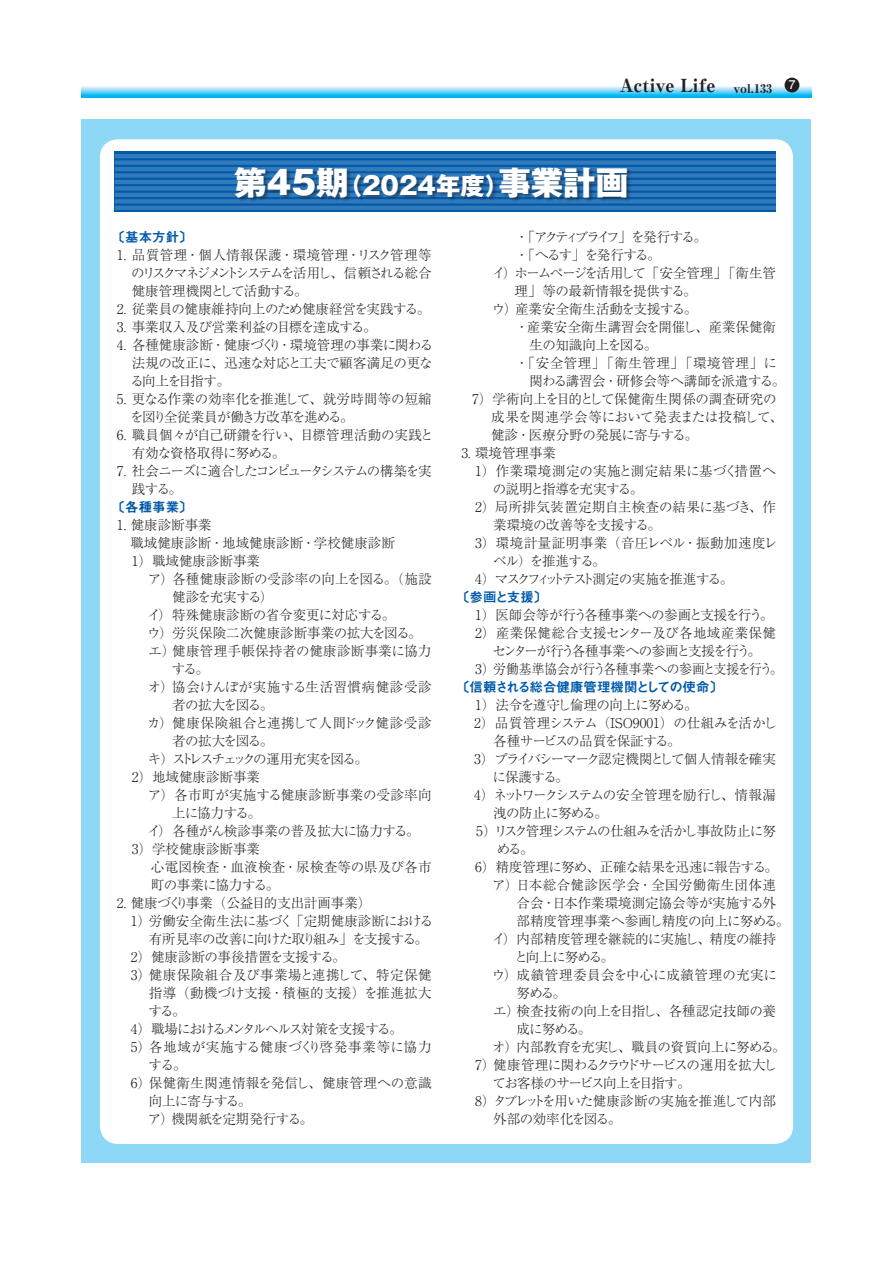
<style>
.page{position:relative;width:893px;height:1263px;background:#fff}
.page>*{position:absolute;margin:0;border:0;box-sizing:border-box;transform-origin:0 0}
.t1{font:800 32.55px "Gothic MB101 Pr 6";color:#fff}
.t2{font:800 18px "Ryumin Pro";color:#231f20}
.t3{font:300 13.5px/18px "Ryumin Pr 6";letter-spacing:-.015em;color:#231f20;text-align:justify}
.t4{font:300 13.5px "Ryumin Pr 6";letter-spacing:.04em;color:#231f20}
.t5{font:300 13.5px "Ryumin Pr 6";letter-spacing:.025em;color:#231f20}
.t6{font:300 13.5px "Ryumin Pr 6";letter-spacing:.03em;color:#231f20}
.t7{font:300 13.5px "Ryumin Pr 6";letter-spacing:-.105em;color:#231f20}
.t8{font:300 13.5px "Ryumin Pr 6";letter-spacing:-.065em;color:#231f20}
.t9{font:300 13.5px "Ryumin Pr 6";letter-spacing:-.07em;color:#231f20}
.t10{font:300 13.5px "Ryumin Pr 6";letter-spacing:.005em;color:#231f20}
.t11{font:300 13.5px "Ryumin Pr 6";letter-spacing:.05em;color:#231f20}
.t12{font:300 13.5px "Ryumin Pr 6";letter-spacing:-.035em;color:#231f20}
.t13{font:300 13.5px "Ryumin Pr 6";letter-spacing:.02em;color:#231f20}
.t14{font:300 13.5px "Ryumin Pr 6";letter-spacing:-.06em;color:#231f20}
.t15{font:13.5px "Midashi Go Pr 6 MB31";color:#015aaa}
.t16{font:300 13.5px/18px "Ryumin Pr 6";letter-spacing:-.125em;color:#231f20}
.t17{font:300 13.5px "Ryumin Pr 6";letter-spacing:-.045em;color:#231f20}
.t18{font:300 13.5px "Ryumin Pr 6";letter-spacing:-.11em;color:#231f20}
.t19{font:300 13.5px "Ryumin Pr 6";letter-spacing:-.08em;color:#231f20}
.t20{font:300 13.5px "Ryumin Pr 6";letter-spacing:.015em;color:#231f20}
.t21{font:300 13.5px "Ryumin Pr 6";letter-spacing:.035em;color:#231f20}
.t22{font:300 13.5px "Ryumin Pr 6";letter-spacing:-.13em;color:#231f20}
.t23{font:300 13.5px "Ryumin Pr 6";letter-spacing:-.115em;color:#231f20}
.t24{font:300 13.5px "Ryumin Pr 6";letter-spacing:-.095em;color:#231f20}
.t25{font:300 13.5px "Ryumin Pr 6";letter-spacing:-.135em;color:#231f20}
.t26{font:300 13.5px "Ryumin Pr 6";letter-spacing:-.205em;color:#231f20}
.t27{font:300 13.5px "Ryumin Pr 6";letter-spacing:-.09em;color:#231f20}
.t28{font:300 13.5px "Ryumin Pr 6";letter-spacing:-.04em;color:#231f20}
.t29{font:300 13.5px "Ryumin Pr 6";letter-spacing:-.055em;color:#231f20}
.t30{font:800 12px "Ryumin Pro";color:#231f20}
.t31{font:700 12px "Futo Go B101 Pr 5";color:#fff}
.s1{font-size:24.3px}
</style>
<div class="page">
<div style="left:82px;top:119px;width:729px;height:1044px;background:#8dd7f7"></div>
<div style="left:100px;top:139px;width:693px;height:1005px;background:#fff;border-radius:18px"></div>
<svg style="left:82px;top:85px;width:729px;height:13px"></svg>
<div style="left:784px;top:78px;width:15px;height:14px;background:#231f20;border-radius:50%"></div>
<div style="left:115px;top:152px;width:661px;height:60px;background:linear-gradient(to right,#045cab,#045cab)"></div>
<hr style="left:115px;top:154px;width:661px;height:4px;background:#327aba">
<div style="left:115px;top:160px;width:661px;height:5px;background:#327aba"></div>
<hr style="left:115px;top:167px;width:661px;height:4px;background:#327aba">
<div style="left:115px;top:173px;width:661px;height:5px;background:#327aba"></div>
<hr style="left:115px;top:180px;width:661px;height:4px;background:#327aba">
<div style="left:115px;top:186px;width:661px;height:5px;background:#327aba"></div>
<hr style="left:115px;top:193px;width:661px;height:4px;background:#327aba">
<hr style="left:115px;top:199px;width:661px;height:4px;background:#327aba">
<hr style="left:115px;top:206px;width:661px;height:4px;background:#327aba">
<div style="left:235px;top:167px;width:397px;height:36px;background:#231f20;opacity:.5"></div>
<h2 class="t2" style="left:619px;top:72px;width:98px">Active Life</h2>
<p class="t31" style="left:789px;top:75px;width:8px">7</p>
<p class="t30" style="left:733px;top:79px;width:40px">vol.133</p>
<h1 class="t1" style="left:234px;top:155px;width:396px">第45期<span class="s1">（2024年度）</span>事業計画</h1>
<p class="t15" style="left:112px;top:226px;width:83px">〔基本方針〕</p>
<p class="t3" style="left:131px;top:245px;width:302px;text-indent:-14px">1. 品質管理・個人情報保護・環境管理・リスク管理等のリスクマネジメントシステムを活用し、信頼される総合健康管理機関として活動する。</p>
<p class="t3" style="left:117px;top:299px;width:315px">2. 従業員の健康維持向上のため健康経営を実践する。</p>
<p class="t3" style="left:117px;top:317px;width:261px">3. 事業収入及び営業利益の目標を達成する。</p>
<p class="t3" style="left:130px;top:335px;width:304px;text-indent:-13px">4. 各種健康診断・健康づくり・環境管理の事業に関わる法規の改正に、迅速な対応と工夫で顧客満足の更なる向上を目指す。</p>
<p class="t3" style="left:130px;top:389px;width:303px;text-indent:-13px">5. 更なる作業の効率化を推進して、就労時間等の短縮を図り全従業員が働き方改革を進める。</p>
<p class="t3" style="left:132px;top:425px;width:303px;text-indent:-15px">6. 職員個々が自己研鑽を行い、目標管理活動の実践と有効な資格取得に努める。</p>
<p class="t16" style="left:132px;top:461px;width:301px;text-indent:-15px">7. 社会ニーズに適合したコンピュータシステムの構築を実践する。</p>
<p class="t15" style="left:112px;top:496px;width:83px">〔各種事業〕</p>
<p class="t3" style="left:117px;top:515px;width:96px">1. 健康診断事業</p>
<p class="t3" style="left:117px;top:533px;width:279px">　職域健康診断・地域健康診断・学校健康診断</p>
<p class="t3" style="left:132px;top:551px;width:130px">1）職域健康診断事業</p>
<p class="t13" style="left:148px;top:568px;width:285px">ア）各種健康診断の受診率の向上を図る。（施設</p>
<p class="t8" style="left:172px;top:586px;width:103px">健診を充実する）</p>
<p class="t3" style="left:147px;top:605px;width:249px">イ）特殊健康診断の省令変更に対応する。</p>
<p class="t3" style="left:147px;top:623px;width:276px">ウ）労災保険二次健康診断事業の拡大を図る。</p>
<p class="t5" style="left:149px;top:640px;width:285px">エ）健康管理手帳保持者の健康診断事業に協力</p>
<p class="t3" style="left:172px;top:659px;width:39px">する。</p>
<p class="t4" style="left:148px;top:676px;width:285px">オ）協会けんぽが実施する生活習慣病健診受診</p>
<p class="t9" style="left:172px;top:694px;width:103px">者の拡大を図る。</p>
<p class="t11" style="left:147px;top:712px;width:286px">カ）健康保険組合と連携して人間ドック健診受診</p>
<p class="t9" style="left:172px;top:730px;width:103px">者の拡大を図る。</p>
<p class="t25" style="left:148px;top:748px;width:222px">キ）ストレスチェックの運用充実を図る。</p>
<p class="t3" style="left:132px;top:767px;width:130px">2）地域健康診断事業</p>
<p class="t5" style="left:148px;top:784px;width:285px">ア）各市町が実施する健康診断事業の受診率向</p>
<p class="t3" style="left:172px;top:803px;width:90px">上に協力する。</p>
<p class="t3" style="left:147px;top:821px;width:274px">イ）各種がん検診事業の普及拡大に協力する。</p>
<p class="t3" style="left:132px;top:839px;width:130px">3）学校健康診断事業</p>
<p class="t13" style="left:151px;top:856px;width:282px">心電図検査・血液検査・尿検査等の県及び各市</p>
<p class="t28" style="left:151px;top:874px;width:130px">町の事業に協力する。</p>
<p class="t3" style="left:117px;top:893px;width:256px">2. 健康づくり事業（公益目的支出計画事業）</p>
<p class="t10" style="left:131px;top:910px;width:304px">1）労働安全衛生法に基づく「定期健康診断における</p>
<p class="t17" style="left:149px;top:928px;width:281px">有所見率の改善に向けた取り組み」を支援する。</p>
<p class="t3" style="left:131px;top:947px;width:217px">2）健康診断の事後措置を支援する。</p>
<p class="t4" style="left:131px;top:964px;width:302px">3）健康保険組合及び事業場と連携して、特定保健</p>
<p class="t5" style="left:149px;top:982px;width:284px">指導（動機づけ支援・積極的支援）を推進拡大</p>
<p class="t3" style="left:148px;top:1001px;width:39px">する。</p>
<p class="t23" style="left:131px;top:1018px;width:273px">4）職場におけるメンタルヘルス対策を支援する。</p>
<p class="t11" style="left:131px;top:1036px;width:303px">5）各地域が実施する健康づくり啓発事業等に協力</p>
<p class="t3" style="left:148px;top:1055px;width:40px">する。</p>
<p class="t6" style="left:131px;top:1072px;width:302px">6）保健衛生関連情報を発信し、健康管理への意識</p>
<p class="t17" style="left:149px;top:1090px;width:104px">向上に寄与する。</p>
<p class="t3" style="left:148px;top:1109px;width:167px">ア）機関紙を定期発行する。</p>
<p class="t26" style="left:515px;top:226px;width:193px">・「アクティブライフ」を発行する。</p>
<p class="t7" style="left:515px;top:244px;width:147px">・「へるす」を発行する。</p>
<p class="t7" style="left:492px;top:262px;width:286px">イ）ホームページを活用して「安全管理」「衛生管</p>
<p class="t3" style="left:514px;top:281px;width:184px">理」等の最新情報を提供する。</p>
<p class="t3" style="left:492px;top:299px;width:207px">ウ）産業安全衛生活動を支援する。</p>
<p class="t3" style="left:515px;top:317px;width:262px">・産業安全衛生講習会を開催し、産業保健衛</p>
<p class="t12" style="left:529px;top:334px;width:130px">生の知識向上を図る。</p>
<p class="t4" style="left:515px;top:352px;width:263px">・「安全管理」「衛生管理」「環境管理」に</p>
<p class="t3" style="left:529px;top:371px;width:257px">関わる講習会・研修会等へ講師を派遣する。</p>
<p class="t20" style="left:472px;top:388px;width:306px">7）学術向上を目的として保健衛生関係の調査研究の</p>
<p class="t3" style="left:491px;top:407px;width:293px">成果を関連学会等において発表または投稿して、</p>
<p class="t3" style="left:491px;top:425px;width:208px">健診・医療分野の発展に寄与する。</p>
<p class="t3" style="left:461px;top:443px;width:96px">3. 環境管理事業</p>
<p class="t4" style="left:475px;top:460px;width:302px">1）作業環境測定の実施と測定結果に基づく措置へ</p>
<p class="t9" style="left:493px;top:478px;width:152px">の説明と指導を充実する。</p>
<p class="t5" style="left:475px;top:496px;width:302px">2）局所排気装置定期自主検査の結果に基づき、作</p>
<p class="t3" style="left:493px;top:515px;width:169px">業環境の改善等を支援する。</p>
<p class="t21" style="left:475px;top:532px;width:304px">3）環境計量証明事業（音圧レベル・振動加速度レ</p>
<p class="t3" style="left:493px;top:551px;width:114px">ベル）を推進する。</p>
<p class="t22" style="left:475px;top:568px;width:259px">4）マスクフィットテスト測定の実施を推進する。</p>
<p class="t15" style="left:456px;top:586px;width:93px">〔参画と支援〕</p>
<p class="t3" style="left:475px;top:605px;width:300px">1）医師会等が行う各種事業への参画と支援を行う。</p>
<p class="t6" style="left:475px;top:622px;width:302px">2）産業保健総合支援センター及び各地域産業保健</p>
<p class="t24" style="left:492px;top:640px;width:270px">センターが行う各種事業への参画と支援を行う。</p>
<p class="t3" style="left:475px;top:659px;width:309px">3）労働基準協会が行う各種事業への参画と支援を行う。</p>
<p class="t15" style="left:456px;top:676px;width:269px">〔信頼される総合健康管理機関としての使命〕</p>
<p class="t14" style="left:475px;top:694px;width:224px">1）法令を遵守し倫理の向上に努める。</p>
<p class="t3" style="left:474px;top:713px;width:304px">2）品質管理システム（ISO9001）の仕組みを活かし</p>
<p class="t8" style="left:493px;top:730px;width:189px">各種サービスの品質を保証する。</p>
<p class="t7" style="left:474px;top:748px;width:303px">3）プライバシーマーク認定機関として個人情報を確実</p>
<p class="t3" style="left:492px;top:767px;width:78px">に保護する。</p>
<p class="t18" style="left:474px;top:784px;width:303px">4）ネットワークシステムの安全管理を励行し、情報漏</p>
<p class="t29" style="left:493px;top:802px;width:116px">洩の防止に努める。</p>
<p class="t19" style="left:476px;top:820px;width:301px">5）リスク管理システムの仕組みを活かし事故防止に努</p>
<p class="t3" style="left:497px;top:839px;width:38px">める。</p>
<p class="t14" style="left:475px;top:856px;width:304px">6）精度管理に努め、正確な結果を迅速に報告する。</p>
<p class="t6" style="left:492px;top:874px;width:285px">ア）日本総合健診医学会・全国労働衛生団体連</p>
<p class="t3" style="left:517px;top:893px;width:261px">合会・日本作業環境測定協会等が実施する外</p>
<p class="t3" style="left:517px;top:911px;width:274px">部精度管理事業へ参画し精度の向上に努める。</p>
<p class="t3" style="left:492px;top:929px;width:286px">イ）内部精度管理を継続的に実施し、精度の維持</p>
<p class="t8" style="left:514px;top:946px;width:101px">と向上に努める。</p>
<p class="t4" style="left:492px;top:964px;width:287px">ウ）成績管理委員会を中心に成績管理の充実に</p>
<p class="t3" style="left:517px;top:983px;width:51px">努める。</p>
<p class="t10" style="left:493px;top:1000px;width:284px">エ）検査技術の向上を目指し、各種認定技師の養</p>
<p class="t3" style="left:517px;top:1019px;width:76px">成に努める。</p>
<p class="t12" style="left:492px;top:1036px;width:295px">オ）内部教育を充実し、職員の資質向上に努める。</p>
<p class="t9" style="left:475px;top:1054px;width:303px">7）健康管理に関わるクラウドサービスの運用を拡大し</p>
<p class="t27" style="left:492px;top:1072px;width:200px">てお客様のサービス向上を目指す。</p>
<p class="t8" style="left:475px;top:1090px;width:302px">8）タブレットを用いた健康診断の実施を推進して内部</p>
<p class="t12" style="left:493px;top:1108px;width:130px">外部の効率化を図る。</p>
</div>
